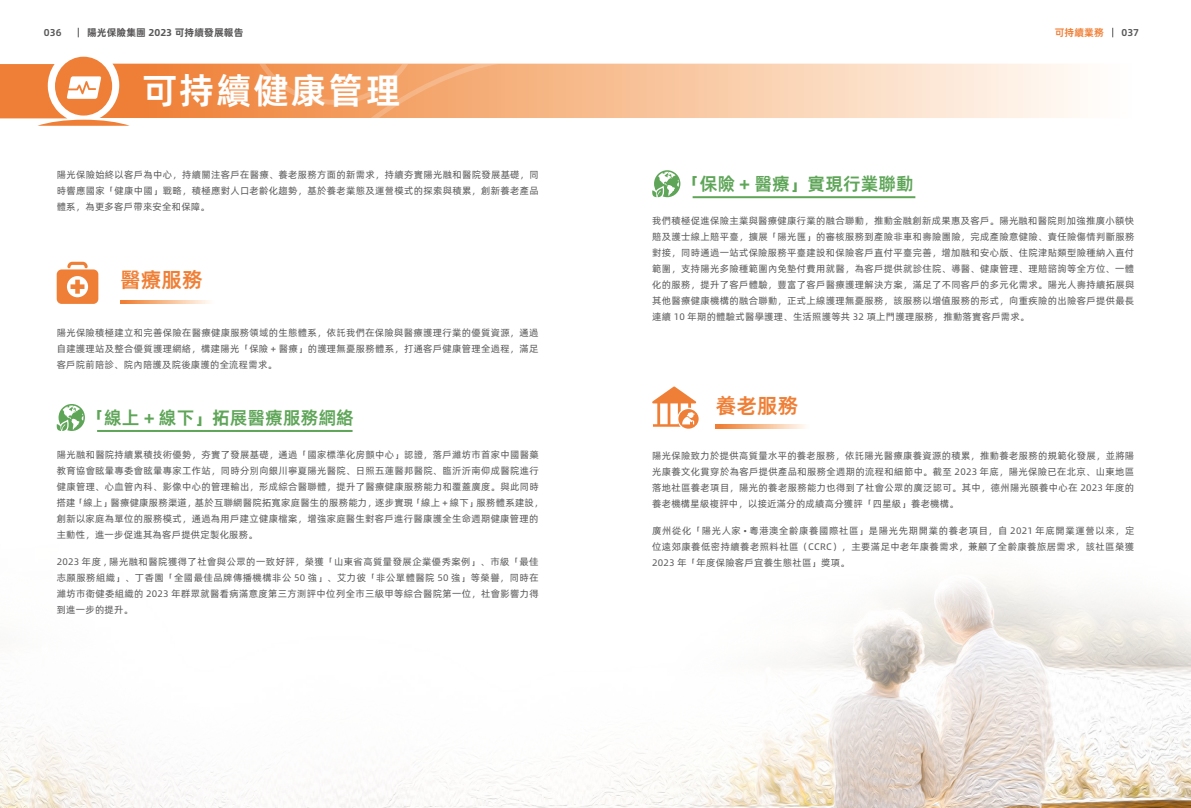
<style>
.page{position:relative;width:1191px;height:808px;background:#fff}
.page>*{position:absolute;margin:0;border:0;box-sizing:border-box;transform-origin:0 0}
.t1{font:36px "Alibaba Pu Hui Ti 3 85 Bold";letter-spacing:.05em;color:#fff}
.t2{font:21px "Alibaba Pu Hui Ti 3 85 Bold";color:#ef7f36}
.t3{font:18px "Alibaba Pu Hui Ti 3 85 Bold";color:#5ea558}
.t4{font:700 10px "Alibaba Pu Hui Ti 3 95 Extra";color:#595757}
.t5{font:10px "Alibaba Pu Hui Ti 3 85 Bold";color:#595757}
.t6{font:10px "Alibaba Pu Hui Ti 3 85 Bold";color:#ef7f36}
.t7{font:9.5px/16px "Alibaba Pu Hui Ti 3 55 Regular";letter-spacing:.03em;color:#595757;text-align:justify}
</style>
<div class="page">
<img style="left:0;top:27px;width:1191px;height:781px">
<svg style="left:130px;top:64px;width:1001px;height:54px"></svg>
<div style="left:55px;top:57px;width:57px;height:59px;background:#ef7f36;border-radius:50%"></div>
<svg style="left:259px;top:64px;width:241px;height:54px"></svg>
<svg style="left:0;top:64px;width:130px;height:62px"></svg>
<svg style="left:652px;top:386px;width:46px;height:43px"></svg>
<svg style="left:715px;top:425px;width:94px;height:4px"></svg>
<svg style="left:120px;top:300px;width:94px;height:4px"></svg>
<svg style="left:57px;top:262px;width:41px;height:42px"></svg>
<svg style="left:57px;top:404px;width:28px;height:27px"></svg>
<svg style="left:652px;top:170px;width:28px;height:27px"></svg>
<hr style="left:97px;top:430px;width:255px;height:2px;background:#5ea558">
<hr style="left:692px;top:196px;width:223px;height:2px;background:#5ea558">
<p class="t6" style="left:1054px;top:25px;width:51px">可持續業務</p>
<p class="t5" style="left:44px;top:25px;width:19px">036</p>
<p class="t4" style="left:87px;top:25px;width:158px">陽光保險集團 2023 可持續發展報告</p>
<p class="t5" style="left:1121px;top:25px;width:19px">037</p>
<h1 class="t1" style="left:142px;top:63px;width:260px">可持續健康管理</h1>
<p class="t7" style="left:57px;top:166px;width:484px">陽光保險始終以客戶為中心，持續關注客戶在醫療、養老服務方面的新需求，持續夯實陽光融和醫院發展基礎，同時響應國家「健康中國」戰略，積極應對人口老齡化趨勢，基於養老業態及運營模式的探索與積累，創新養老產品體系，為更多客戶帶來安全和保障。</p>
<h2 class="t2" style="left:120px;top:264px;width:84px">醫療服務</h2>
<p class="t7" style="left:57px;top:324px;width:483px">陽光保險積極建立和完善保險在醫療健康服務領域的生態體系，依託我們在保險與醫療護理行業的優質資源，通過自建護理站及整合優質護理網絡，構建陽光「保險 + 醫療」的護理無憂服務體系，打通客戶健康管理全過程，滿足客戶院前陪診、院內陪護及院後康護的全流程需求。</p>
<h3 class="t3" style="left:86px;top:403px;width:269px">「線上 + 線下」拓展醫療服務網絡</h3>
<p class="t7" style="left:57px;top:446px;width:488px;text-align:left">陽光融和醫院持續累積技術優勢，夯實了發展基礎，通過「國家標準化房顫中心」認證，落戶濰坊市首家中國醫藥教育協會眩暈專委會眩暈專家工作站，同時分別向銀川寧夏陽光醫院、日照五蓮醫邦醫院、臨沂沂南仰成醫院進行健康管理、心血管內科、影像中心的管理輸出，形成綜合醫聯體，提升了醫療健康服務能力和覆蓋廣度。與此同時搭建「線上」醫療健康服務渠道，基於互聯網醫院拓寬家庭醫生的服務能力，逐步實現「線上 + 線下」服務體系建設，創新以家庭為單位的服務模式，通過為用戶建立健康檔案，增強家庭醫生對客戶進行醫康護全生命週期健康管理的主動性，進一步促進其為客戶提供定製化服務。</p>
<p class="t7" style="left:57px;top:553px;width:484px">2023 年度 , 陽光融和醫院獲得了社會與公眾的一致好評，榮獲「山東省高質量發展企業優秀案例」、市級「最佳志願服務組織」、丁香園「全國最佳品牌傳播機構非公 50 強」、艾力彼「非公單體醫院 50 強」等榮譽，同時在濰坊市衛健委組織的 2023 年群眾就醫看病滿意度第三方測評中位列全市三級甲等綜合醫院第一位，社會影響力得到進一步的提升。</p>
<h3 class="t3" style="left:682px;top:170px;width:233px">「保險 + 醫療」實現行業聯動</h3>
<p class="t7" style="left:652px;top:212px;width:484px">我們積極促進保險主業與醫療健康行業的融合聯動，推動金融創新成果惠及客戶。陽光融和醫院則加強推廣小額快賠及護士線上賠平臺，擴展「陽光匯」的審核服務到產險非車和壽險團險，完成產險意健險、責任險傷情判斷服務對接，同時通過一站式保險服務平臺建設和保險客戶直付平臺完善，增加融和安心版、住院津貼類型險種納入直付範圍，支持陽光多險種範圍內免墊付費用就醫，為客戶提供就診住院、導醫、健康管理、理賠諮詢等全方位、一體化的服務，提升了客戶體驗，豐富了客戶醫療護理解決方案，滿足了不同客戶的多元化需求。陽光人壽持續拓展與其他醫療健康機構的融合聯動，正式上線護理無憂服務，該服務以增值服務的形式，向重疾險的出險客戶提供最長連續 10 年期的體驗式醫學護理、生活照護等共 32 項上門護理服務，推動落實客戶需求。</p>
<h2 class="t2" style="left:715px;top:389px;width:84px">養老服務</h2>
<p class="t7" style="left:652px;top:447px;width:483px">陽光保險致力於提供高質量水平的養老服務，依託陽光醫療康養資源的積累，推動養老服務的規範化發展，並將陽光康養文化貫穿於為客戶提供產品和服務全週期的流程和細節中。截至 2023 年底，陽光保險已在北京、山東地區落地社區養老項目，陽光的養老服務能力也得到了社會公眾的廣泛認可。其中，德州陽光頤養中心在 2023 年度的養老機構星級複評中，以接近滿分的成績高分獲評「四星級」養老機構。</p>
<p class="t7" style="left:652px;top:522px;width:483px">廣州從化「陽光人家 • 粵港澳全齡康養國際社區」是陽光先期開業的養老項目，自 2021 年底開業運營以來，定位遠郊康養低密持續養老照料社區（CCRC），主要滿足中老年康養需求，兼顧了全齡康養旅居需求，該社區榮獲2023 年「年度保險客戶宜養生態社區」獎項。</p>
</div>
